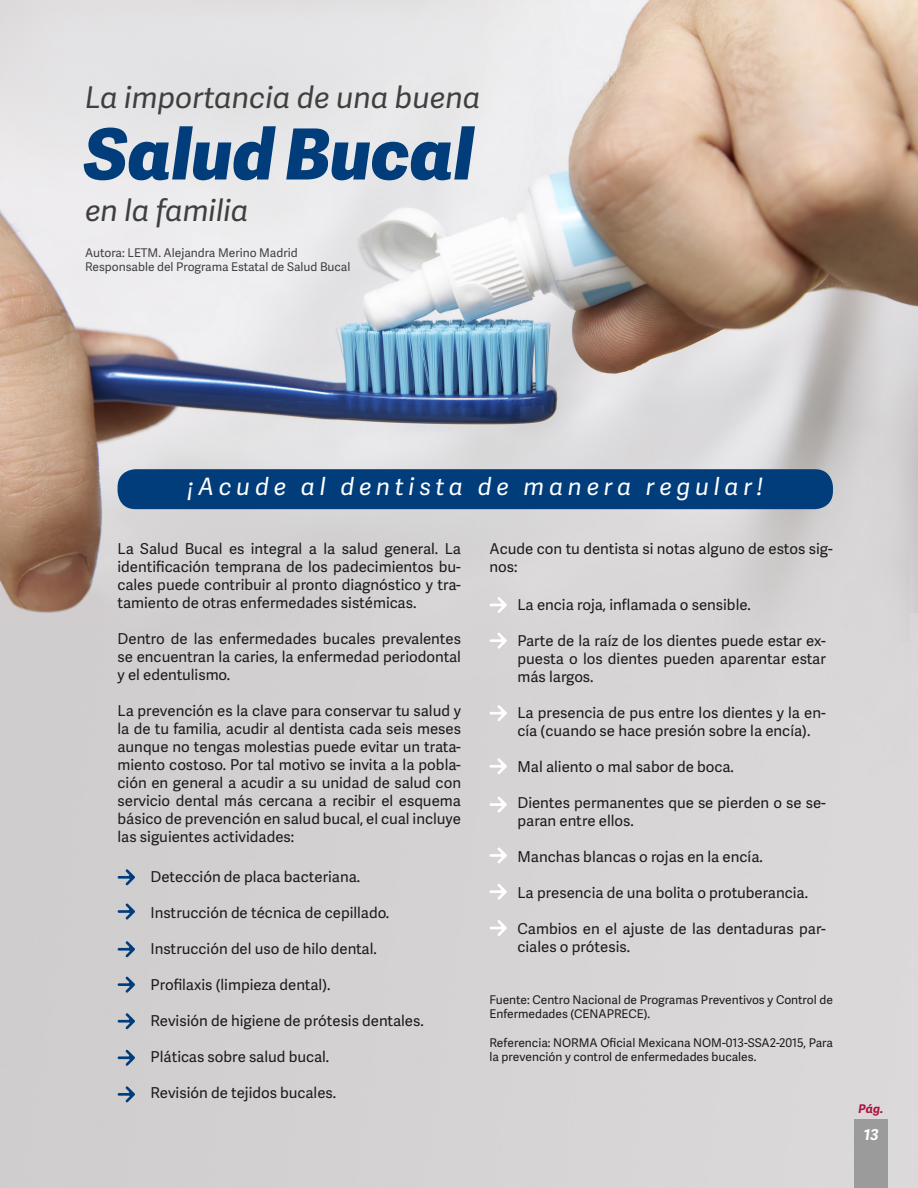
<style>
.page{position:relative;width:918px;height:1188px;background:#fff}
.page>*{position:absolute;margin:0;border:0;box-sizing:border-box;transform-origin:0 0}
.t1{font:italic 800 70.5px "Adelle Sans";color:#003d7a}
.t2{font:italic 30px "Adelle Sans";color:#403f40}
.t3{font:italic 24px "Adelle Sans";letter-spacing:.2em;color:#fff}
.t4{font:15px/18px "Adelle Sans";color:#1b1b1b}
.t5{font:italic 700 15px "Adelle Sans";color:#feffff}
.t6{font:12px/14.4px "Adelle Sans";color:#1b1b1b}
.t7{font:12px "Adelle Sans";color:#403f40}
.t8{font:italic 700 12px "Adelle Sans";color:#ab123d}
</style>
<div class="page">
<img style="left:0;top:0;width:918px;height:1188px">
<div style="left:118px;top:469px;width:715px;height:40px;background:#003d7a;border-radius:18px"></div>
<div style="left:854px;top:1120px;width:34px;height:68px;background:#9c9b9b"></div>
<svg style="left:118px;top:869px;width:17px;height:16px"></svg>
<svg style="left:118px;top:941px;width:17px;height:16px"></svg>
<svg style="left:489px;top:597px;width:18px;height:16px"></svg>
<svg style="left:489px;top:705px;width:18px;height:16px"></svg>
<svg style="left:489px;top:758px;width:18px;height:16px"></svg>
<svg style="left:489px;top:796px;width:18px;height:17px"></svg>
<svg style="left:489px;top:847px;width:18px;height:16px"></svg>
<svg style="left:489px;top:884px;width:18px;height:16px"></svg>
<svg style="left:489px;top:920px;width:18px;height:16px"></svg>
<svg style="left:489px;top:633px;width:18px;height:16px"></svg>
<svg style="left:118px;top:1086px;width:17px;height:16px"></svg>
<svg style="left:118px;top:1050px;width:17px;height:16px"></svg>
<svg style="left:118px;top:1013px;width:17px;height:16px"></svg>
<svg style="left:118px;top:903px;width:17px;height:17px"></svg>
<svg style="left:118px;top:977px;width:17px;height:16px"></svg>
<p class="t2" style="left:85px;top:76px;width:397px">La importancia de una buena</p>
<p class="t1" style="left:85px;top:105px;width:391px">Salud Bucal</p>
<p class="t2" style="left:85px;top:189px;width:165px">en la familia</p>
<p class="t7" style="left:85px;top:244px;width:214px">Autora: LETM. Alejandra Merino Madrid</p>
<p class="t7" style="left:85px;top:258px;width:267px">Responsable del Programa Estatal de Salud Bucal</p>
<p class="t3" style="left:187px;top:470px;width:578px">¡Acude al dentista de manera regular!</p>
<p class="t4" style="left:118px;top:539px;width:345px;text-align:justify">La Salud Bucal es integral a la salud general. La identificación temprana de los padecimientos bu&shy;cales puede contribuir al pronto diagnóstico y tra&shy;tamiento de otras enfermedades sistémicas.</p>
<p class="t4" style="left:118px;top:629px;width:345px;text-align:justify">Dentro de las enfermedades bucales prevalentes se encuentran la caries, la enfermedad periodontal y el edentulismo.</p>
<p class="t4" style="left:118px;top:701px;width:345px;text-align:justify">La prevención es la clave para conservar tu salud y la de tu familia, acudir al dentista cada seis meses aunque no tengas molestias puede evitar un trata&shy;miento costoso. Por tal motivo se invita a la pobla&shy;ción en general a acudir a su unidad de salud con servicio dental más cercana a recibir el esquema básico de prevención en salud bucal, el cual incluye las siguientes actividades:</p>
<p class="t4" style="left:151px;top:867px;width:211px">Detección de placa bacteriana.</p>
<p class="t4" style="left:151px;top:903px;width:240px">Instrucción de técnica de cepillado.</p>
<p class="t4" style="left:151px;top:939px;width:228px">Instrucción del uso de hilo dental.</p>
<p class="t4" style="left:151px;top:975px;width:181px">Profilaxis (limpieza dental).</p>
<p class="t4" style="left:151px;top:1011px;width:275px">Revisión de higiene de prótesis dentales.</p>
<p class="t4" style="left:151px;top:1047px;width:180px">Pláticas sobre salud bucal.</p>
<p class="t4" style="left:151px;top:1083px;width:187px">Revisión de tejidos bucales.</p>
<p class="t4" style="left:489px;top:539px;width:345px">Acude con tu dentista si notas alguno de estos sig&shy;nos:</p>
<p class="t4" style="left:517px;top:595px;width:235px">La encia roja, inflamada o sensible.</p>
<p class="t4" style="left:517px;top:631px;width:310px;text-align:justify">Parte de la raíz de los dientes puede estar ex&shy;puesta o los dientes pueden aparentar estar más largos.</p>
<p class="t4" style="left:517px;top:703px;width:310px">La presencia de pus entre los dientes y la en&shy;cía (cuando se hace presión sobre la encía).</p>
<p class="t4" style="left:517px;top:757px;width:218px">Mal aliento o mal sabor de boca.</p>
<p class="t4" style="left:517px;top:793px;width:310px">Dientes permanentes que se pierden o se se&shy;paran entre ellos.</p>
<p class="t4" style="left:517px;top:847px;width:247px">Manchas blancas o rojas en la encía.</p>
<p class="t4" style="left:517px;top:883px;width:292px">La presencia de una bolita o protuberancia.</p>
<p class="t4" style="left:517px;top:919px;width:310px">Cambios en el ajuste de las dentaduras par&shy;ciales o prótesis.</p>
<p class="t6" style="left:489px;top:992px;width:345px">Fuente: Centro Nacional de Programas Preventivos y Control de<br>Enfermedades (CENAPRECE).</p>
<p class="t6" style="left:489px;top:1035px;width:345px">Referencia: NORMA Oficial Mexicana NOM-013-SSA2-2015, Para la prevención y control de enfermedades bucales.</p>
<p class="t8" style="left:859px;top:1101px;width:27px">Pág.</p>
<p class="t5" style="left:864px;top:1124px;width:16px">13</p>
</div>
